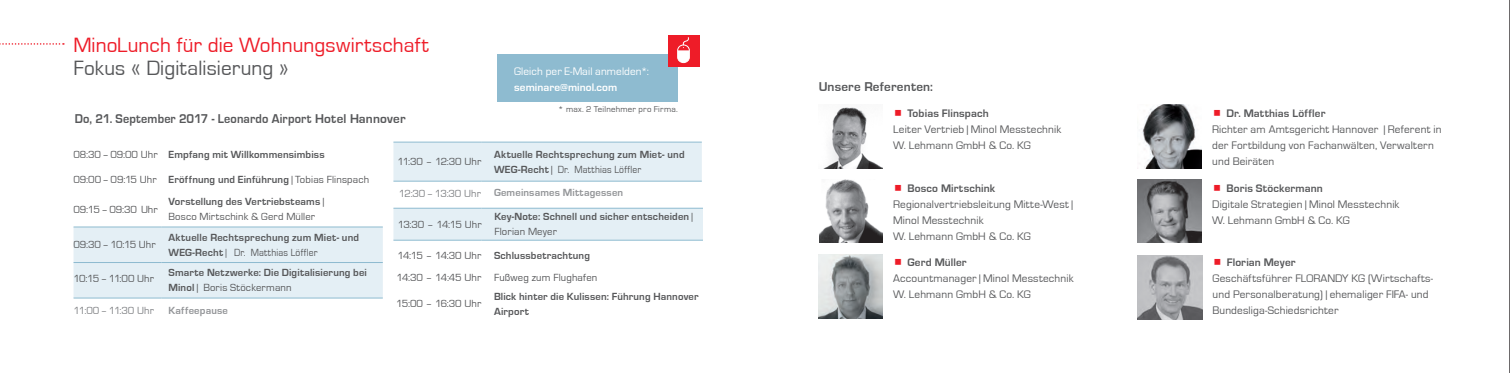
<style>
.page{position:relative;width:1510px;height:373px;background:#fff}
.page>*{position:absolute;margin:0;border:0;box-sizing:border-box;transform-origin:0 0}
.Headline{font:21.25px "Eurostile";letter-spacing:.005em;color:#ee1c28}
.Headline-2{font:21.25px "Eurostile";letter-spacing:.005em;color:#57585a}
.Subline{font:700 13.12px "Eurostile";letter-spacing:.015em;color:#57585a;scale:.93 1}
.Subline-2{font:700 13.12px "Eurostile";letter-spacing:.015em;color:#57585a}
.Copy{font:11.25px/16px "Eurostile";letter-spacing:.015em;color:#57585a}
.t1{font:700 11.25px "Eurostile";letter-spacing:.015em;color:#57585a}
.Blauer_Kasten_Copy{font:11.25px/16px "Eurostile";letter-spacing:.01em;color:#fff}
.Tabelle_Copy{font:700 10.62px/15px "Eurostile";letter-spacing:.015em;color:#57585a}
.Tabelle_Copy-2{font:10.62px "Eurostile";letter-spacing:-.005em;color:#57585a}
.t2{font:700 10.62px "Eurostile";letter-spacing:.015em;color:#939598}
.t3{font:10.62px "Eurostile";letter-spacing:-.015em;color:#808285}
.Tabelle_Copy-3{font:10.62px "Eurostile";letter-spacing:-.045em;color:#57585a}
.Tabelle_Copy-4{font:10.62px "Eurostile";letter-spacing:.015em;color:#57585a}
.Tabelle_Copy-5{font:10.62px "Eurostile";letter-spacing:-.04em;color:#57585a}
.Fußnote{font:8.75px "Eurostile";letter-spacing:.025em;color:#57585a}
.s1{font-weight:700}
.s2{font-weight:400}
</style>
<div class="page">
<hr style="left:1509px;top:0;width:1px;height:372px;background:#231f20">
<div style="left:74px;top:227px;width:309px;height:70px;background:#e4eff5"></div>
<hr style="left:74px;top:262px;width:87px;height:1px;background:#8ebbd0">
<hr style="left:161px;top:262px;width:222px;height:1px;background:#8ebbd0">
<hr style="left:74px;top:226px;width:87px;height:1px;background:#8ebbd0">
<hr style="left:161px;top:226px;width:222px;height:1px;background:#8ebbd0">
<hr style="left:74px;top:297px;width:87px;height:1px;background:#8ebbd0">
<hr style="left:161px;top:297px;width:222px;height:1px;background:#8ebbd0">
<div style="left:393px;top:143px;width:309px;height:37px;background:#e4eff5"></div>
<hr style="left:393px;top:142px;width:88px;height:1px;background:#8ebbd0">
<hr style="left:481px;top:142px;width:221px;height:1px;background:#8ebbd0">
<hr style="left:393px;top:180px;width:88px;height:1px;background:#8ebbd0">
<hr style="left:481px;top:180px;width:221px;height:1px;background:#8ebbd0">
<div style="left:393px;top:208px;width:310px;height:31px;background:#e4eff5"></div>
<hr style="left:393px;top:207px;width:88px;height:1px;background:#8ebbd0">
<hr style="left:393px;top:239px;width:88px;height:1px;background:#8ebbd0">
<hr style="left:481px;top:207px;width:222px;height:1px;background:#8ebbd0">
<hr style="left:481px;top:239px;width:222px;height:1px;background:#8ebbd0">
<div style="left:497px;top:54px;width:181px;height:47px;background:#8ebbd0"></div>
<div style="left:667px;top:35px;width:32px;height:32px;background:#ee1c28"></div>
<img style="left:1137px;top:179px;width:64px;height:63px">
<img style="left:1142px;top:104px;width:59px;height:64px">
<img style="left:819px;top:179px;width:63px;height:63px">
<img style="left:824px;top:107px;width:58px;height:61px">
<div style="left:677px;top:44px;width:13px;height:19px;border:1px solid #fff;border-radius:6px"></div>
<svg style="left:677px;top:37px;width:13px;height:25px"></svg>
<svg style="left:0;top:43px;width:64px;height:2px"></svg>
<img style="left:819px;top:254px;width:63px;height:64px">
<svg style="left:1137px;top:255px;width:1px;height:63px"></svg>
<img style="left:1138px;top:255px;width:64px;height:64px">
<p class="Headline" style="left:74px;top:34px;width:356px">MinoLunch für die Wohnungswirtschaft</p>
<p class="Headline-2" style="left:74px;top:56px;width:216px">Fokus « Digitalisierung »</p>
<p class="Subline" style="left:75px;top:111px;width:357px">Do, 21. September 2017 - Leonardo Airport Hotel Hannover</p>
<p class="Blauer_Kasten_Copy" style="left:514px;top:63px;width:136px">Gleich per E-Mail anmelden*: <span class="s1">seminare@minol.com</span></p>
<p class="Fußnote" style="left:558px;top:104px;width:121px">* max. 2 Teilnehmer pro Firma.</p>
<p class="Tabelle_Copy-2" style="left:74px;top:148px;width:86px">08:30–09:00 Uhr</p>
<p class="Tabelle_Copy" style="left:168px;top:147px;width:158px">Empfang mit Willkommensimbiss</p>
<p class="Tabelle_Copy-2" style="left:74px;top:173px;width:85px">09:00–09:15 Uhr</p>
<p class="Tabelle_Copy" style="left:168px;top:171px;width:202px">Eröffnung und Einführung <span class="s2">| Tobias Flinspach</span></p>
<p class="Tabelle_Copy-2" style="left:74px;top:203px;width:86px">09:15–09:30 Uhr</p>
<p class="Tabelle_Copy" style="left:168px;top:194px;width:157px">Vorstellung des Vertriebsteams <span class="s2">|<br>Bosco Mirtschink &amp; Gerd Müller</span></p>
<p class="Tabelle_Copy-2" style="left:74px;top:238px;width:84px">09:30–10:15 Uhr</p>
<p class="Tabelle_Copy" style="left:168px;top:229px;width:192px">Aktuelle Rechtsprechung zum Miet- und<br>WEG-Recht <span class="s2">| Dr. Matthias Löffler</span></p>
<p class="Tabelle_Copy-5" style="left:74px;top:272px;width:82px">10:15–11:00 Uhr</p>
<p class="Tabelle_Copy" style="left:168px;top:265px;width:200px">Smarte Netzwerke: Die Digitalisierung bei<br>Minol <span class="s2">| Boris Stöckermann</span></p>
<p class="t3" style="left:74px;top:304px;width:82px">11:00–11:30 Uhr</p>
<p class="t2" style="left:168px;top:304px;width:61px">Kaffeepause</p>
<p class="Tabelle_Copy-2" style="left:397px;top:156px;width:85px">11:30 – 12:30 Uhr</p>
<p class="Tabelle_Copy" style="left:494px;top:146px;width:192px">Aktuelle Rechtsprechung zum Miet- und<br>WEG-Recht <span class="s2">| Dr. Matthias Löffler</span></p>
<p class="t3" style="left:399px;top:187px;width:84px">12:30–13:30 Uhr</p>
<p class="t2" style="left:494px;top:186px;width:131px">Gemeinsames Mittagessen</p>
<p class="Tabelle_Copy-3" style="left:398px;top:218px;width:85px">13:30 – 14:15 Uhr</p>
<p class="Tabelle_Copy" style="left:494px;top:209px;width:200px">Key-Note: Schnell und sicher entscheiden <span class="s2">|<br>Florian Meyer</span></p>
<p class="Tabelle_Copy-3" style="left:397px;top:250px;width:85px">14:15 – 14:30 Uhr</p>
<p class="Tabelle_Copy" style="left:494px;top:248px;width:97px">Schlussbetrachtung</p>
<p class="Tabelle_Copy-2" style="left:396px;top:271px;width:86px">14:30 – 14:45 Uhr</p>
<p class="Tabelle_Copy-4" style="left:494px;top:271px;width:105px">Fußweg zum Flughafen</p>
<p class="Tabelle_Copy-2" style="left:396px;top:298px;width:86px">15:00 – 16:30 Uhr</p>
<p class="Tabelle_Copy" style="left:494px;top:288px;width:206px">Blick hinter die Kulissen: Führung Hannover<br>Airport</p>
<p class="Subline-2" style="left:819px;top:79px;width:116px">Unsere Referenten:</p>
<p class="t1" style="left:907px;top:107px;width:83px">Tobias Flinspach</p>
<p class="Copy" style="left:893px;top:121px;width:169px">Leiter Vertrieb | Minol Messtechnik</p>
<p class="Copy" style="left:893px;top:137px;width:139px">W. Lehmann GmbH &amp; Co. KG</p>
<p class="t1" style="left:907px;top:182px;width:89px">Bosco Mirtschink</p>
<p class="Copy" style="left:893px;top:196px;width:181px">Regionalvertriebsleitung Mitte-West |</p>
<p class="Copy" style="left:893px;top:212px;width:139px">Minol Messtechnik<br>W. Lehmann GmbH &amp; Co. KG</p>
<p class="t1" style="left:907px;top:256px;width:61px">Gerd Müller</p>
<p class="Copy" style="left:893px;top:270px;width:182px">Accountmanager | Minol Messtechnik</p>
<p class="Copy" style="left:893px;top:286px;width:139px">W. Lehmann GmbH &amp; Co. KG</p>
<p class="t1" style="left:1226px;top:107px;width:101px">Dr. Matthias Löffler</p>
<p class="Copy" style="left:1212px;top:121px;width:231px">Richter am Amtsgericht Hannover | Referent in der Fortbildung von Fachanwälten, Verwaltern und Beiräten</p>
<p class="t1" style="left:1226px;top:182px;width:98px">Boris Stöckermann</p>
<p class="Copy" style="left:1212px;top:196px;width:189px">Digitale Strategien | Minol Messtechnik<br>W. Lehmann GmbH &amp; Co. KG</p>
<p class="t1" style="left:1226px;top:256px;width:70px">Florian Meyer</p>
<p class="Copy" style="left:1212px;top:270px;width:222px">Geschäftsführer FLORANDY KG (Wirtschafts&shy;und Personalberatung) | ehemaliger FIFA- und<br>Bundesliga-Schiedsrichter</p>
</div>
